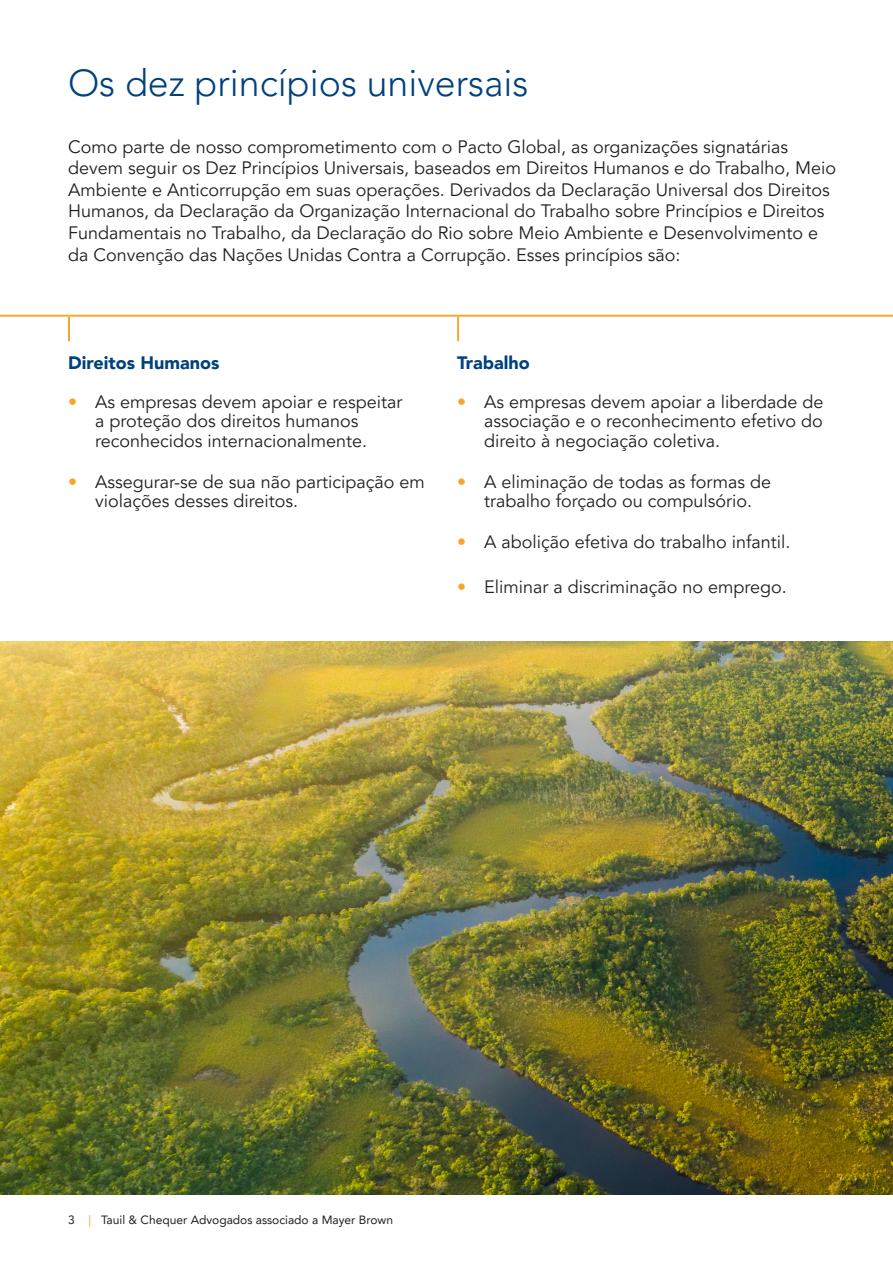
<style>
.page{position:relative;width:893px;height:1263px;background:#fff}
.page>*{position:absolute;margin:0;border:0;box-sizing:border-box;transform-origin:0 0}
.Estilo_de_parágrafo{font:300 37.5px "Avenir LT Pro";color:#00417c}
.t1{font:18px/19.5px "Avenir LT Pro";color:#231f20}
.head_4_azul{font:900 18px "Avenir LT Pro";color:#00417c}
.t2{font:12px "Avenir LT Pro";color:#231f20}
.s1{color:#f9a42a}
.s2{color:#f9a71b}
</style>
<div class="page">
<img style="left:0;top:641px;width:893px;height:554px">
<hr style="left:0;top:315px;width:893px;height:2px;background:#f9a42a">
<hr style="left:68px;top:317px;width:2px;height:24px;background:#f9a42a">
<hr style="left:457px;top:317px;width:2px;height:24px;background:#f9a42a">
<p class="Estilo_de_parágrafo" style="left:68px;top:61px;width:462px">Os dez princípios universais</p>
<p class="t1" style="left:68px;top:136px;width:770px;line-height:21.6px">Como parte de nosso comprometimento com o Pacto Global, as organizações signatárias devem seguir os Dez Princípios Universais, baseados em Direitos Humanos e do Trabalho, Meio Ambiente e Anticorrupção em suas operações. Derivados da Declaração Universal dos Direitos Humanos, da Declaração da Organização Internacional do Trabalho sobre Princípios e Direitos Fundamentais no Trabalho, da Declaração do Rio sobre Meio Ambiente e Desenvolvimento e da Convenção das Nações Unidas Contra a Corrupção. Esses princípios são:</p>
<p class="head_4_azul" style="left:68px;top:351px;width:153px">Direitos Humanos</p>
<p class="t1" style="left:95px;top:392px;width:309px;text-indent:-27px"><span class="s1">•</span> As empresas devem apoiar e respeitar a proteção dos direitos humanos reconhecidos internacionalmente.</p>
<p class="t1" style="left:95px;top:472px;width:331px;text-indent:-27px"><span class="s1">•</span> Assegurar-se de sua não participação em violações desses direitos.</p>
<p class="head_4_azul" style="left:457px;top:351px;width:74px">Trabalho</p>
<p class="t1" style="left:484px;top:392px;width:341px;text-align:justify;text-indent:-27px"><span class="s1">•</span> As empresas devem apoiar a liberdade de associação e o reconhecimento efetivo do direito à negociação coletiva.</p>
<p class="t1" style="left:457px;top:472px;width:316px;text-align:center"><span class="s1">•</span> A eliminação de todas as formas de trabalho forçado ou compulsório.</p>
<p class="t1" style="left:457px;top:533px;width:335px"><span class="s1">•</span> A abolição efetiva do trabalho infantil.</p>
<p class="t1" style="left:457px;top:577px;width:331px"><span class="s1">•</span> Eliminar a discriminação no emprego.</p>
<p class="t2" style="left:68px;top:1212px;width:327px">3 <span class="s2">|</span> Tauil &amp; Chequer Advogados associado a Mayer Brown</p>
</div>
